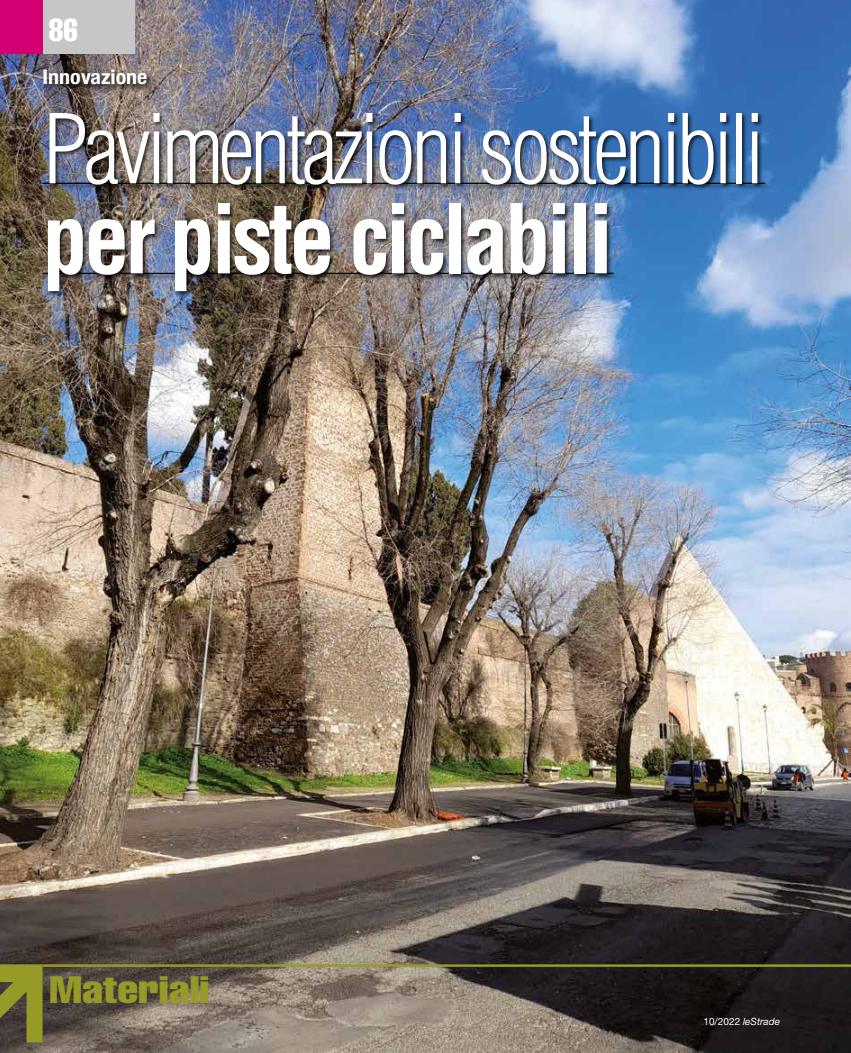
<style>
.page{position:relative;width:851px;height:1053px;background:#fff}
.page>*{position:absolute;margin:0;border:0;box-sizing:border-box;transform-origin:0 0}
.t1{font:300 condensed 93.75px "Helvetica";letter-spacing:-.05em;color:#fff}
.t2{font:700 condensed 93.75px "Helvetica";letter-spacing:-.05em;color:#fff}
.t3{font:extra-condensed 37.5px "Helvetica";color:#969a27;scale:1.3 1}
.t4{font:extra-condensed 31.25px "Helvetica";color:#fff}
.t5{font:700 condensed 20px "Helvetica Neue";color:#fff;scale:1.1 1}
.t6{font:italic 10px "Helvetica Neue";color:#fff}
.s1{font-style:normal}
</style>
<div class="page">
<img style="left:0;top:0;width:850px;height:1052px">
<svg style="left:0;top:964px;width:43px;height:78px"></svg>
<div style="left:42px;top:67px;width:114px;height:27px;background:#000;opacity:.9"></div>
<div style="left:43px;top:0;width:92px;height:53px;background:#c6c6c6"></div>
<div style="left:0;top:0;width:43px;height:53px;background:#d20072"></div>
<div style="left:41px;top:112px;width:729px;height:185px;background:#000;opacity:.75"></div>
<hr style="left:43px;top:183px;width:721px;height:1px;background:#000">
<hr style="left:43px;top:273px;width:570px;height:1px;background:#000">
<hr style="left:43px;top:964px;width:807px;height:2px;background:#969a27">
<p class="t4" style="left:49px;top:10px;width:31px">86</p>
<p class="t5" style="left:43px;top:65px;width:97px">Innovazione</p>
<p class="t1" style="left:43px;top:91px;width:723px">Pavimentazioni sostenibili</p>
<p class="t2" style="left:43px;top:180px;width:572px">per piste ciclabili</p>
<p class="t3" style="left:50px;top:965px;width:124px">Materiali</p>
<p class="t6" style="left:703px;top:1015px;width:78px"><span class="s1">10/2022</span> leStrade</p>
</div>
